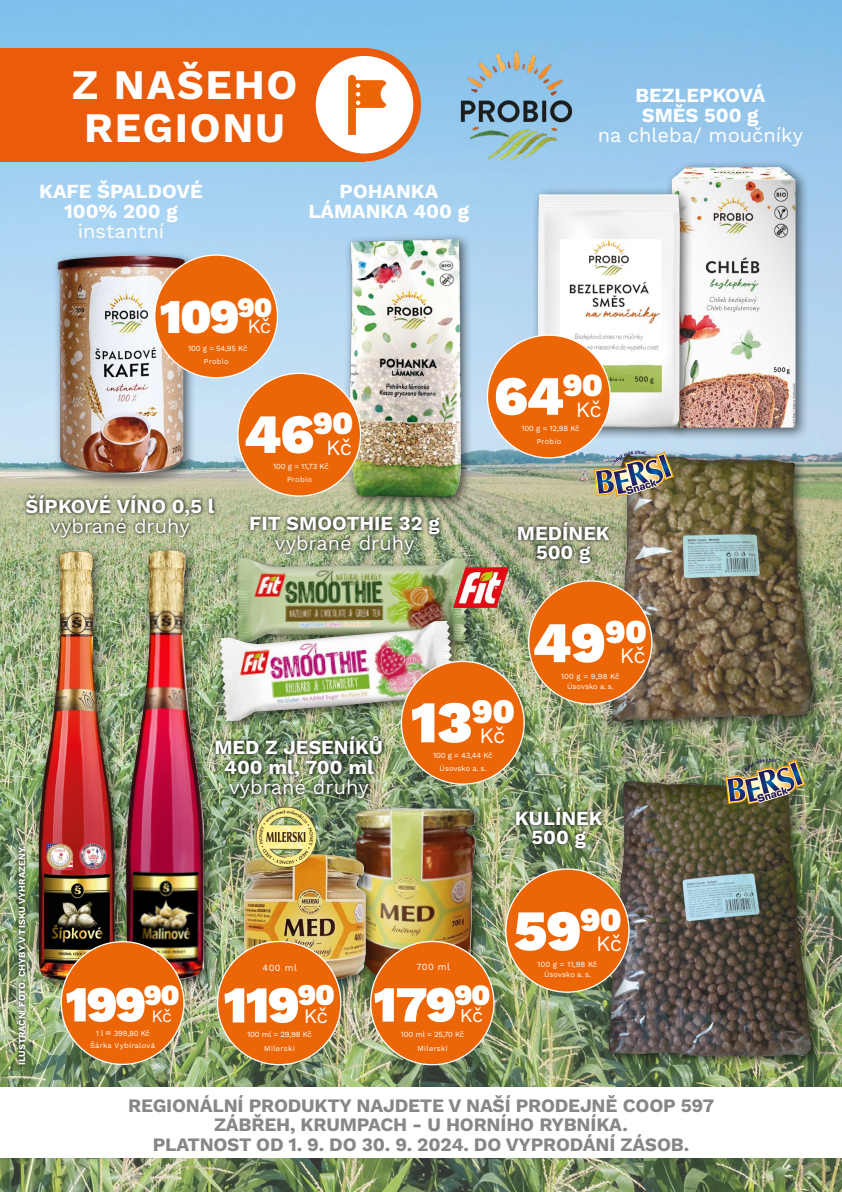
<style>
.page{position:relative;width:842px;height:1192px;background:#fff}
.page>*{position:absolute;margin:0;border:0;box-sizing:border-box;transform-origin:0 0}
.t1{font:900 59px "Work Sans";color:#fff}
.t2{font:900 57.4px "Work Sans";color:#fff}
.t3{font:900 55.35px "Work Sans";color:#fff}
.t4{font:900 51.7px "Work Sans";color:#fff}
.t5{font:900 50.55px "Work Sans";color:#fff}
.t6{font:900 50.35px "Work Sans";color:#fff}
.t7{font:900 48.45px "Work Sans";color:#fff}
.t8{font:700 42px/43px "Work Sans";letter-spacing:.04em;color:#fff}
.t9{font:21.95px "Work Sans";color:#fff}
.t10{font:21.85px "Work Sans";color:#fff}
.t11{font:20.65px "Work Sans";color:#fff}
.t12{font:20.25px "Work Sans";color:#fff}
.t13{font:700 20px/20px "Work Sans";color:#fff;text-align:center}
.t14{font:20px "Work Sans";color:#fff}
.t15{font:19.65px "Work Sans";color:#fff}
.t16{font:700 19px/19.5px "Work Sans";letter-spacing:-.01em;color:#878787;text-align:center}
.t17{font:17.5px "Work Sans";color:#fff}
.t18{font:9.4px "Work Sans";letter-spacing:.04em;color:#fff}
.t19{font:700 9.3px "Work Sans";color:#fff}
.t20{font:7.85px "Work Sans";letter-spacing:-.03em;color:#fff}
.t21{font:7.8px "Work Sans";letter-spacing:-.03em;color:#fff}
.t22{font:7.55px "Work Sans";letter-spacing:.04em;color:#fff}
.t23{font:7.5px "Work Sans";letter-spacing:.03em;color:#fff}
.t24{font:7.5px "Work Sans";letter-spacing:.005em;color:#fff}
.s1{font-size:7.85px}
.s2{font-size:10px}
</style>
<div class="page">
<img style="left:0;top:0;width:842px;height:1192px">
<div style="left:0;top:1087px;width:842px;height:71px;background:#fff"></div>
<img style="left:13px;top:843px;width:16px;height:226px">
<div style="left:0;top:48px;width:364px;height:113px;background:#ea5b0b"></div>
<div style="left:308px;top:48px;width:113px;height:113px;background:#ea5b0b;border-radius:50%"></div>
<div style="left:316px;top:56px;width:97px;height:98px;background:#fff;border-radius:50%"></div>
<svg style="left:348px;top:75px;width:38px;height:60px"></svg>
<img style="left:448px;top:36px;width:137px;height:139px">
<img style="left:217px;top:733px;width:169px;height:69px">
<div style="left:348px;top:802px;width:140px;height:194px;background:#000;opacity:.6"></div>
<img style="left:354px;top:808px;width:122px;height:165px">
<div style="left:237px;top:848px;width:141px;height:147px;background:#000;opacity:.6"></div>
<img style="left:243px;top:854px;width:123px;height:129px">
<div style="left:218px;top:941px;width:123px;height:124px;background:#ec6608;border-radius:50%"></div>
<img style="left:254px;top:805px;width:63px;height:63px">
<div style="left:371px;top:941px;width:123px;height:124px;background:#ec6608;border-radius:50%"></div>
<svg style="left:23px;top:492px;width:195px;height:49px;background:#969b7b"></svg>
<div style="left:120px;top:544px;width:97px;height:449px;background:#000;opacity:.6"></div>
<img style="left:128px;top:550px;width:78px;height:432px">
<div style="left:33px;top:544px;width:95px;height:449px;background:#000;opacity:.6"></div>
<img style="left:38px;top:550px;width:82px;height:434px">
<div style="left:61px;top:942px;width:123px;height:122px;background:#ec6608;border-radius:50%"></div>
<svg style="left:247px;top:513px;width:196px;height:39px;background:#808a6b"></svg>
<img style="left:512px;top:804px;width:91px;height:48px">
<div style="left:603px;top:774px;width:221px;height:295px;background:#000;opacity:.6"></div>
<div style="left:605px;top:777px;width:211px;height:280px;background:#000;opacity:.75"></div>
<div style="left:506px;top:869px;width:123px;height:123px;background:#ec6608;border-radius:50%"></div>
<div style="left:51px;top:249px;width:146px;height:237px;background:#000;opacity:.6"></div>
<img style="left:57px;top:256px;width:129px;height:218px">
<div style="left:343px;top:233px;width:130px;height:277px;background:#000;opacity:.6"></div>
<img style="left:334px;top:227px;width:142px;height:277px">
<div style="left:155px;top:255px;width:122px;height:123px;background:#ec6608;border-radius:50%"></div>
<div style="left:238px;top:373px;width:123px;height:123px;background:#ec6608;border-radius:50%"></div>
<svg style="left:514px;top:519px;width:92px;height:47px;background:#7b7f65"></svg>
<div style="left:606px;top:449px;width:218px;height:285px;background:#000;opacity:.6"></div>
<div style="left:608px;top:451px;width:207px;height:271px;background:#000;opacity:.75"></div>
<img style="left:725px;top:758px;width:80px;height:47px">
<div style="left:529px;top:581px;width:123px;height:123px;background:#ec6608;border-radius:50%"></div>
<div style="left:230px;top:552px;width:249px;height:102px;background:#000;opacity:.6"></div>
<img style="left:235px;top:558px;width:233px;height:84px">
<div style="left:665px;top:160px;width:144px;height:281px;background:#000;opacity:.6"></div>
<img style="left:672px;top:167px;width:123px;height:261px">
<div style="left:531px;top:187px;width:162px;height:254px;background:#000;opacity:.6"></div>
<img style="left:538px;top:194px;width:142px;height:234px">
<div style="left:487px;top:335px;width:123px;height:123px;background:#ec6608;border-radius:50%"></div>
<div style="left:214px;top:614px;width:252px;height:119px;background:#000;opacity:.6"></div>
<img style="left:220px;top:621px;width:234px;height:100px">
<div style="left:401px;top:661px;width:123px;height:123px;background:#ec6608;border-radius:50%"></div>
<img style="left:453px;top:567px;width:56px;height:41px">
<img style="left:594px;top:450px;width:80px;height:47px">
<h3 class="t8" style="left:72px;top:65px;width:227px">Z NAŠEHO<br>REGIONU</h3>
<p class="t13" style="left:39px;top:182px;width:165px">KAFE ŠPALDOVÉ<br>100% 200 g</p>
<p class="t14" style="left:78px;top:219px;width:88px">instantní</p>
<p class="t13" style="left:308px;top:182px;width:162px">POHANKA<br>LÁMANKA 400 g</p>
<h3 class="t7" style="left:160px;top:288px;width:114px">109<sup>90</sup></h3>
<p class="t12" style="left:247px;top:314px;width:25px">Kč</p>
<p class="t21" style="left:188px;top:344px;width:61px"><span class="s1">100 g</span> = 54,95 K<span class="s1">č</span></p>
<p class="t23" style="left:204px;top:357px;width:26px">Probio</p>
<h3 class="t3" style="left:244px;top:402px;width:111px">46<sup>90</sup></h3>
<p class="t10" style="left:326px;top:434px;width:27px">Kč</p>
<p class="t21" style="left:273px;top:462px;width:57px"><span class="s1">100 g</span> = 11,73 K<span class="s1">č</span></p>
<p class="t13" style="left:25px;top:497px;width:190px">ŠÍPKOVÉ VÍNO 0,5 l</p>
<p class="t14" style="left:50px;top:515px;width:141px">vybrané druhy</p>
<p class="t23" style="left:287px;top:475px;width:26px">Probio</p>
<p class="t13" style="left:249px;top:515px;width:192px">FIT SMOOTHIE 32 g</p>
<p class="t14" style="left:275px;top:532px;width:141px">vybrané druhy</p>
<p class="t13" style="left:635px;top:86px;width:131px">BEZLEPKOVÁ<br>SMĚS 500 g</p>
<p class="t14" style="left:598px;top:123px;width:207px">na chleba/ moučníky</p>
<h3 class="t3" style="left:494px;top:364px;width:111px">64<sup>90</sup></h3>
<p class="t10" style="left:576px;top:396px;width:27px">Kč</p>
<p class="t21" style="left:522px;top:424px;width:59px"><span class="s1">100 g</span> = 12,98 K<span class="s1">č</span></p>
<p class="t23" style="left:537px;top:437px;width:26px">Probio</p>
<p class="t13" style="left:517px;top:525px;width:94px;line-height:18.5px">MEDÍNEK<br>500 g</p>
<h2 class="t2" style="left:533px;top:610px;width:116px">49<sup>90</sup></h2>
<p class="t9" style="left:620px;top:643px;width:27px">Kč</p>
<p class="t20" style="left:561px;top:671px;width:60px">100 g = 9,98 Kč</p>
<p class="t24" style="left:567px;top:682px;width:48px">Úsovsko a. s.</p>
<p class="t19" style="left:17px;top:1065px;width:221px;rotate:-90deg">ILUSTRAČNÍ FOTO. CHYBY V TISKU VYHRAZENY.</p>
<h3 class="t6" style="left:65px;top:975px;width:116px">199<sup>90</sup></h3>
<p class="t20" style="left:96px;top:1029px;width:56px">1 l <span class="s2">=</span> 399,80 Kč</p>
<p class="t17" style="left:152px;top:1005px;width:22px">Kč</p>
<p class="t23" style="left:90px;top:1041px;width:66px">Šárka Vybíralová</p>
<p class="t13" style="left:214px;top:738px;width:170px">MED Z JESENÍKŮ<br>400 ml, 700 ml</p>
<p class="t14" style="left:229px;top:775px;width:141px">vybrané druhy</p>
<p class="t18" style="left:263px;top:962px;width:36px">400 ml</p>
<h1 class="t1" style="left:411px;top:688px;width:106px">13<sup>90</sup></h1>
<p class="t10" style="left:480px;top:723px;width:27px">Kč</p>
<p class="t20" style="left:433px;top:751px;width:61px">100 g = 43,44 Kč</p>
<p class="t24" style="left:440px;top:764px;width:48px">Úsovsko a. s.</p>
<p class="t13" style="left:515px;top:810px;width:89px;line-height:18.5px">KULÍNEK<br>500 g</p>
<p class="t18" style="left:416px;top:961px;width:35px">700 ml</p>
<h2 class="t2" style="left:514px;top:898px;width:109px">59<sup>90</sup></h2>
<p class="t9" style="left:596px;top:931px;width:27px">Kč</p>
<p class="t20" style="left:537px;top:959px;width:62px">100 g = 11,98 Kč</p>
<p class="t24" style="left:544px;top:970px;width:48px">Úsovsko a. s.</p>
<h3 class="t4" style="left:223px;top:975px;width:113px">119<sup>90</sup></h3>
<p class="t20" style="left:247px;top:1030px;width:66px">100 ml = 29,98 Kč</p>
<p class="t11" style="left:304px;top:1004px;width:26px">Kč</p>
<h3 class="t5" style="left:373px;top:975px;width:119px">179<sup>90</sup></h3>
<p class="t20" style="left:401px;top:1030px;width:65px">100 ml = 25,70 Kč</p>
<p class="t15" style="left:460px;top:1004px;width:25px">Kč</p>
<p class="t22" style="left:264px;top:1044px;width:32px">Milerski</p>
<p class="t22" style="left:417px;top:1044px;width:32px">Milerski</p>
<p class="t16" style="left:128px;top:1096px;width:588px">REGIONÁLNÍ PRODUKTY NAJDETE V NAŠÍ PRODEJNĚ COOP 597<br>ZÁBŘEH, KRUMPACH - U HORNÍHO RYBNÍKA.<br>PLATNOST OD 1. 9. DO 30. 9. 2024. DO VYPRODÁNÍ ZÁSOB.</p>
</div>
